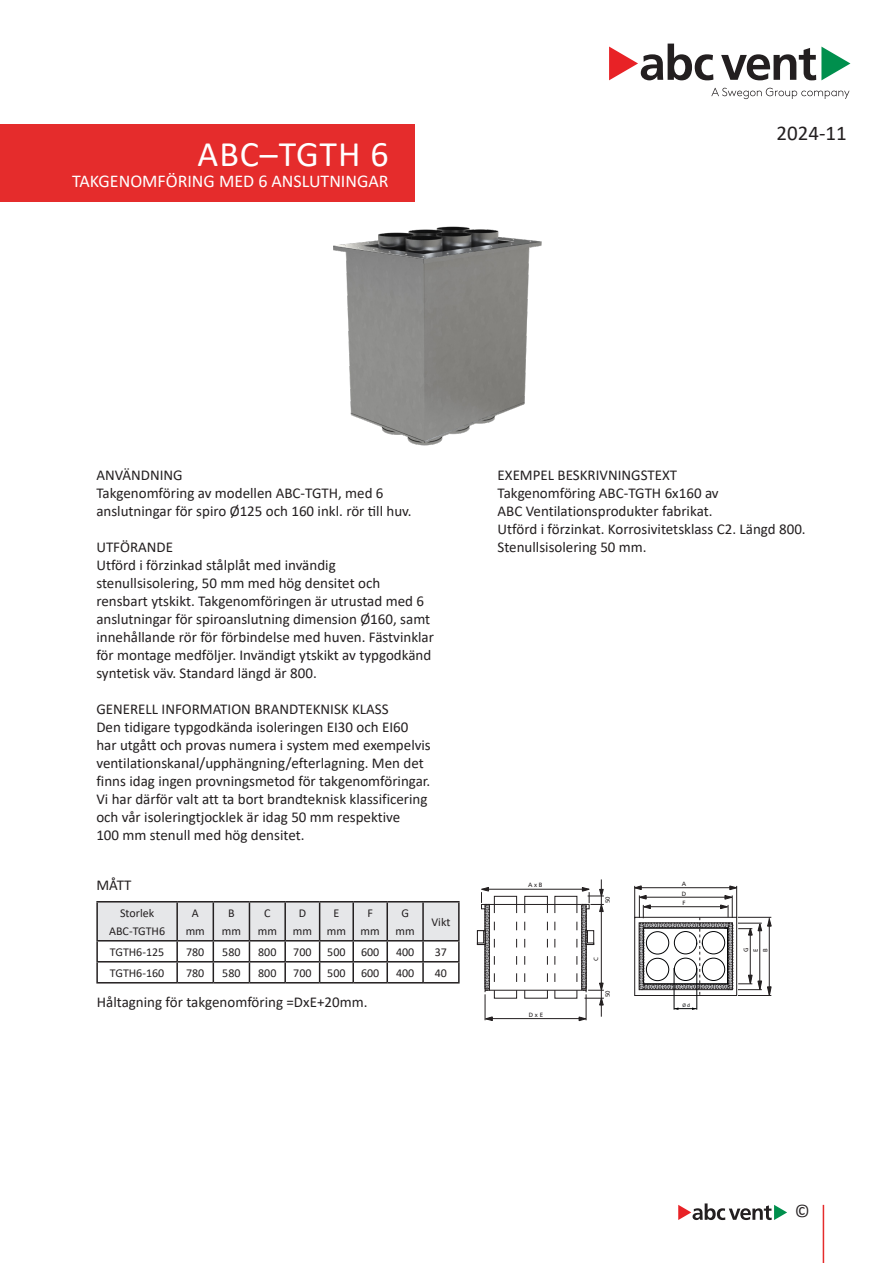
<style>
.page{position:relative;width:893px;height:1263px;background:#fff}
.page>*{position:absolute;margin:0;border:0;box-sizing:border-box;transform-origin:0 0}
.Rubrik{font:36px "Calibri";letter-spacing:.025em;color:#fff}
.översikt_rubrik{font:21px "Calibri";color:#231f20}
.Rubrik-2{font:18px "Calibri";color:#fff}
.t1{font:18px "Calibri";color:#231f20}
.brödtext{font:15px/18px "Calibri";color:#231f20}
.översikt_rubrik-2{font:15px "Calibri";color:#231f20}
.brödtext-2{font:12px "Calibri";color:#231f20}
.t2{font:6.15px/9.4px "Frutiger";color:#231f20;text-align:justify}
.t3{font:5.1px "Myriad";color:#010305}
</style>
<div class="page">
<hr style="left:823px;top:1205px;width:1px;height:58px;background:#e52c2c">
<svg style="left:678px;top:1203px;width:109px;height:17px"></svg>
<hr style="left:601px;top:879px;width:1px;height:138px;background:#231f20">
<hr style="left:674px;top:968px;width:1px;height:41px;background:#010305">
<hr style="left:696px;top:968px;width:1px;height:41px;background:#010305">
<svg style="left:674px;top:1007px;width:22px;height:3px"></svg>
<svg style="left:477px;top:887px;width:127px;height:134px"></svg>
<svg style="left:634px;top:885px;width:138px;height:112px"></svg>
<hr style="left:96px;top:901px;width:81px;height:1px;background:#231f20">
<hr style="left:96px;top:902px;width:2px;height:38px;background:#231f20">
<hr style="left:177px;top:901px;width:36px;height:1px;background:#231f20">
<hr style="left:213px;top:901px;width:36px;height:1px;background:#231f20">
<hr style="left:249px;top:901px;width:36px;height:1px;background:#231f20">
<hr style="left:285px;top:901px;width:35px;height:1px;background:#231f20">
<hr style="left:320px;top:901px;width:33px;height:1px;background:#231f20">
<hr style="left:353px;top:901px;width:34px;height:1px;background:#231f20">
<hr style="left:387px;top:901px;width:36px;height:1px;background:#231f20">
<hr style="left:423px;top:901px;width:37px;height:1px;background:#231f20">
<hr style="left:458px;top:902px;width:2px;height:38px;background:#231f20">
<hr style="left:96px;top:940px;width:81px;height:1px;background:#231f20">
<hr style="left:96px;top:941px;width:2px;height:20px;background:#231f20">
<hr style="left:423px;top:940px;width:37px;height:1px;background:#231f20">
<hr style="left:458px;top:941px;width:2px;height:20px;background:#231f20">
<hr style="left:96px;top:961px;width:81px;height:1px;background:#231f20">
<hr style="left:96px;top:962px;width:2px;height:20px;background:#231f20">
<svg style="left:97px;top:902px;width:362px;height:80px"></svg>
<hr style="left:353px;top:961px;width:34px;height:1px;background:#231f20">
<hr style="left:352px;top:962px;width:2px;height:20px;background:#231f20">
<hr style="left:387px;top:961px;width:36px;height:1px;background:#231f20">
<hr style="left:386px;top:962px;width:2px;height:20px;background:#231f20">
<hr style="left:423px;top:961px;width:37px;height:1px;background:#231f20">
<hr style="left:422px;top:962px;width:2px;height:20px;background:#231f20">
<hr style="left:458px;top:962px;width:2px;height:20px;background:#231f20">
<hr style="left:96px;top:982px;width:81px;height:1px;background:#231f20">
<hr style="left:177px;top:982px;width:36px;height:1px;background:#231f20">
<hr style="left:213px;top:982px;width:36px;height:1px;background:#231f20">
<hr style="left:249px;top:982px;width:36px;height:1px;background:#231f20">
<hr style="left:285px;top:982px;width:35px;height:1px;background:#231f20">
<hr style="left:320px;top:982px;width:33px;height:1px;background:#231f20">
<hr style="left:353px;top:982px;width:34px;height:1px;background:#231f20">
<hr style="left:387px;top:982px;width:36px;height:1px;background:#231f20">
<hr style="left:423px;top:982px;width:37px;height:1px;background:#231f20">
<div style="left:0;top:124px;width:414px;height:77px;background:#e52c2c"></div>
<img style="left:334px;top:226px;width:208px;height:220px">
<svg style="left:609px;top:44px;width:104px;height:36px"></svg>
<svg style="left:721px;top:47px;width:129px;height:33px"></svg>
<svg style="left:711px;top:88px;width:138px;height:11px"></svg>
<p class="Rubrik" style="left:198px;top:130px;width:193px">ABC–TGTH 6</p>
<p class="Rubrik-2" style="left:72px;top:169px;width:318px">TAKGENOMFÖRING MED 6 ANSLUTNINGAR</p>
<p class="översikt_rubrik" style="left:776px;top:118px;width:72px">2024-11</p>
<p class="brödtext" style="left:96px;top:465px;width:88px">ANVÄNDNING</p>
<p class="brödtext" style="left:96px;top:483px;width:317px">Takgenomföring av modellen ABC-TGTH, med 6 anslutningar för spiro Ø125 och 160 inkl. rör till huv.</p>
<p class="brödtext" style="left:96px;top:537px;width:78px">UTFÖRANDE</p>
<p class="brödtext" style="left:96px;top:555px;width:339px">Utförd i förzinkad stålplåt med invändig stenullsisolering, 50 mm med hög densitet och rensbart ytskikt. Takgenomföringen är utrustad med 6 anslutningar för spiroanslutning dimension Ø160, samt innehållande rör för förbindelse med huven. Fästvinklar för montage medföljer. Invändigt ytskikt av typgodkänd syntetisk väv. Standard längd är 800.</p>
<p class="brödtext" style="left:96px;top:699px;width:336px">GENERELL INFORMATION BRANDTEKNISK KLASS<br>Den tidigare typgodkända isoleringen EI30 och EI60 har utgått och provas numera i system med exempelvis</p>
<p class="brödtext" style="left:96px;top:753px;width:335px">ventilationskanal/upphängning/efterlagning. Men det finns idag ingen provningsmetod för takgenomföringar.</p>
<p class="brödtext" style="left:96px;top:789px;width:333px">Vi har därför valt att ta bort brandteknisk klassificering och vår isoleringtjocklek är idag 50 mm respektive</p>
<p class="brödtext" style="left:96px;top:825px;width:210px">100 mm stenull med hög densitet.</p>
<p class="översikt_rubrik-2" style="left:96px;top:875px;width:37px">MÅTT</p>
<p class="brödtext-2" style="left:120px;top:904px;width:36px">Storlek</p>
<p class="brödtext-2" style="left:109px;top:922px;width:57px">ABC-TGTH6</p>
<p class="brödtext-2" style="left:192px;top:904px;width:8px">A</p>
<p class="brödtext-2" style="left:186px;top:922px;width:21px">mm</p>
<p class="brödtext-2" style="left:228px;top:904px;width:8px">B</p>
<p class="brödtext-2" style="left:222px;top:922px;width:21px">mm</p>
<p class="brödtext-2" style="left:264px;top:904px;width:8px">C</p>
<p class="brödtext-2" style="left:258px;top:922px;width:21px">mm</p>
<p class="brödtext-2" style="left:299px;top:904px;width:9px">D</p>
<p class="brödtext-2" style="left:293px;top:922px;width:21px">mm</p>
<p class="brödtext-2" style="left:333px;top:904px;width:7px">E</p>
<p class="brödtext-2" style="left:327px;top:922px;width:21px">mm</p>
<p class="brödtext-2" style="left:367px;top:904px;width:7px">F</p>
<p class="brödtext-2" style="left:361px;top:922px;width:21px">mm</p>
<p class="brödtext-2" style="left:401px;top:904px;width:9px">G</p>
<p class="brödtext-2" style="left:396px;top:922px;width:21px">mm</p>
<p class="brödtext-2" style="left:431px;top:913px;width:20px">Vikt</p>
<p class="brödtext-2" style="left:110px;top:943px;width:56px">TGTH6-125</p>
<p class="brödtext-2" style="left:186px;top:943px;width:20px">780</p>
<p class="brödtext-2" style="left:222px;top:943px;width:20px">580</p>
<p class="brödtext-2" style="left:258px;top:943px;width:20px">800</p>
<p class="brödtext-2" style="left:293px;top:943px;width:20px">700</p>
<p class="brödtext-2" style="left:327px;top:943px;width:20px">500</p>
<p class="brödtext-2" style="left:361px;top:943px;width:20px">600</p>
<p class="brödtext-2" style="left:396px;top:943px;width:20px">400</p>
<p class="brödtext-2" style="left:435px;top:943px;width:14px">37</p>
<p class="brödtext-2" style="left:110px;top:964px;width:56px">TGTH6-160</p>
<p class="brödtext-2" style="left:186px;top:964px;width:20px">780</p>
<p class="brödtext-2" style="left:222px;top:964px;width:20px">580</p>
<p class="brödtext-2" style="left:258px;top:964px;width:20px">800</p>
<p class="brödtext-2" style="left:293px;top:964px;width:20px">700</p>
<p class="brödtext-2" style="left:327px;top:964px;width:20px">500</p>
<p class="brödtext-2" style="left:361px;top:964px;width:20px">600</p>
<p class="brödtext-2" style="left:396px;top:964px;width:20px">400</p>
<p class="brödtext-2" style="left:435px;top:964px;width:14px">40</p>
<p class="brödtext" style="left:97px;top:993px;width:272px">Håltagning för takgenomföring =DxE+20mm.</p>
<p class="brödtext" style="left:498px;top:465px;width:181px">EXEMPEL BESKRIVNINGSTEXT</p>
<p class="brödtext" style="left:498px;top:483px;width:223px">Takgenomföring ABC-TGTH 6x160 av</p>
<p class="brödtext" style="left:498px;top:501px;width:216px">ABC Ventilationsprodukter fabrikat.</p>
<p class="brödtext" style="left:498px;top:519px;width:310px">Utförd i förzinkat. Korrosivitetsklass C2. Längd 800.</p>
<p class="brödtext" style="left:498px;top:537px;width:151px">Stenullsisolering 50 mm.</p>
<p class="t2" style="left:528px;top:880px;width:16px">A x B</p>
<p class="t2" style="left:529px;top:1010px;width:16px">D x E</p>
<p class="t2" style="left:603px;top:903px;width:8px;rotate:-90deg">50</p>
<p class="t2" style="left:591px;top:961px;width:5px;rotate:-90deg">C</p>
<p class="t2" style="left:603px;top:997px;width:8px;rotate:-90deg">50</p>
<p class="t2" style="left:682px;top:879px;width:6px">A D F</p>
<p class="t3" style="left:682px;top:1003px;width:9px">Ø d</p>
<p class="t2" style="left:741px;top:952px;width:6px;rotate:-90deg">G E B</p>
<p class="t1" style="left:795px;top:1198px;width:17px">©</p>
</div>
